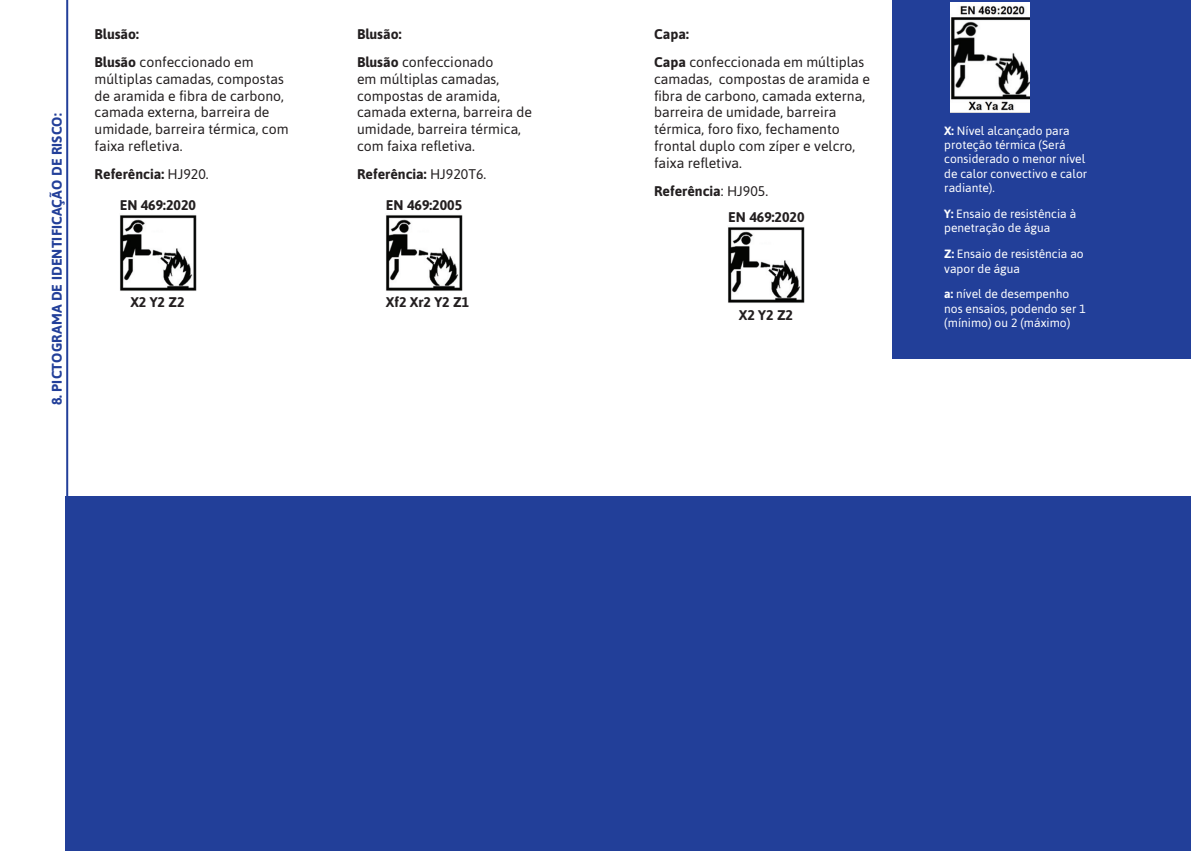
<style>
.page{position:relative;width:1191px;height:851px;background:#fff}
.page>*{position:absolute;margin:0;border:0;box-sizing:border-box;transform-origin:0 0}
.t1{font:14px/16.8px "Asap";color:#231f20}
.t2{font:700 14px/28.2px "Asap";color:#231f20}
.t3{font:700 14px "Asap";letter-spacing:.01em;color:#223f99}
.t4{font:12px/14.4px "Asap";color:#fff}
.s1{font-weight:700}
.s2{font-weight:400}
</style>
<div class="page">
<hr style="left:66px;top:0;width:2px;height:767px;background:#223f99">
<img style="left:386px;top:215px;width:77px;height:76px">
<img style="left:728px;top:227px;width:77px;height:76px">
<img style="left:120px;top:215px;width:77px;height:76px">
<div style="left:892px;top:0;width:299px;height:358px;background:#223f99"></div>
<img style="left:950px;top:3px;width:79px;height:109px">
<div style="left:632px;top:496px;width:559px;height:354px;background:#223f99"></div>
<div style="left:65px;top:496px;width:567px;height:354px;background:#223f99"></div>
<p class="t3" style="left:47px;top:405px;width:293px;rotate:-90deg">8. PICTOGRAMA DE IDENTIFICAÇÃO DE RISCO:</p>
<p class="t1" style="left:95px;top:20px;width:160px;line-height:28.2px"><span class="s1">Blusão:<br>Blusão</span> confeccionado em</p>
<p class="t1" style="left:95px;top:70px;width:195px">múltiplas camadas, compostas de aramida e fibra de carbono, camada externa, barreira de umidade, barreira térmica, com faixa refletiva.</p>
<p class="t2" style="left:95px;top:159px;width:116px">Referência: <span class="s2">HJ920.</span></p>
<p class="t2" style="left:120px;top:190px;width:78px">EN 469:2020</p>
<p class="t2" style="left:130px;top:287px;width:56px">X2 Y2 Z2</p>
<p class="t2" style="left:357px;top:19px;width:138px">Blusão:<br>Blusão <span class="s2">confeccionado</span></p>
<p class="t1" style="left:357px;top:70px;width:176px">em múltiplas camadas, compostas de aramida, camada externa, barreira de umidade, barreira térmica, com faixa refletiva.</p>
<p class="t2" style="left:357px;top:159px;width:131px">Referência: <span class="s2">HJ920T6.</span></p>
<p class="t2" style="left:386px;top:190px;width:78px">EN 469:2005</p>
<p class="t2" style="left:386px;top:287px;width:85px">Xf2 Xr2 Y2 Z1</p>
<p class="t1" style="left:654px;top:20px;width:212px;line-height:28.2px"><span class="s1">Capa:<br>Capa</span> confeccionada em múltiplas</p>
<p class="t1" style="left:654px;top:70px;width:217px">camadas, compostas de aramida e fibra de carbono, camada externa, barreira de umidade, barreira térmica, foro fixo, fechamento frontal duplo com zíper e velcro, faixa refletiva.</p>
<p class="t2" style="left:654px;top:176px;width:116px">Referência<span class="s2">: HJ905.</span></p>
<p class="t2" style="left:728px;top:202px;width:78px">EN 469:2020</p>
<p class="t2" style="left:739px;top:300px;width:56px">X2 Y2 Z2</p>
<p class="t4" style="left:944px;top:123px;width:144px"><span class="s1">X:</span> Nível alcançado para proteção térmica (Será considerado o menor nível de calor convectivo e calor radiante).</p>
<p class="t4" style="left:944px;top:206px;width:133px"><span class="s1">Y:</span> Ensaio de resistência à penetração de água</p>
<p class="t4" style="left:944px;top:247px;width:141px"><span class="s1">Z:</span> Ensaio de resistência ao vapor de água</p>
<p class="t4" style="left:944px;top:287px;width:143px"><span class="s1">a:</span> nível de desempenho nos ensaios, podendo ser 1 (mínimo) ou 2 (máximo)</p>
</div>
